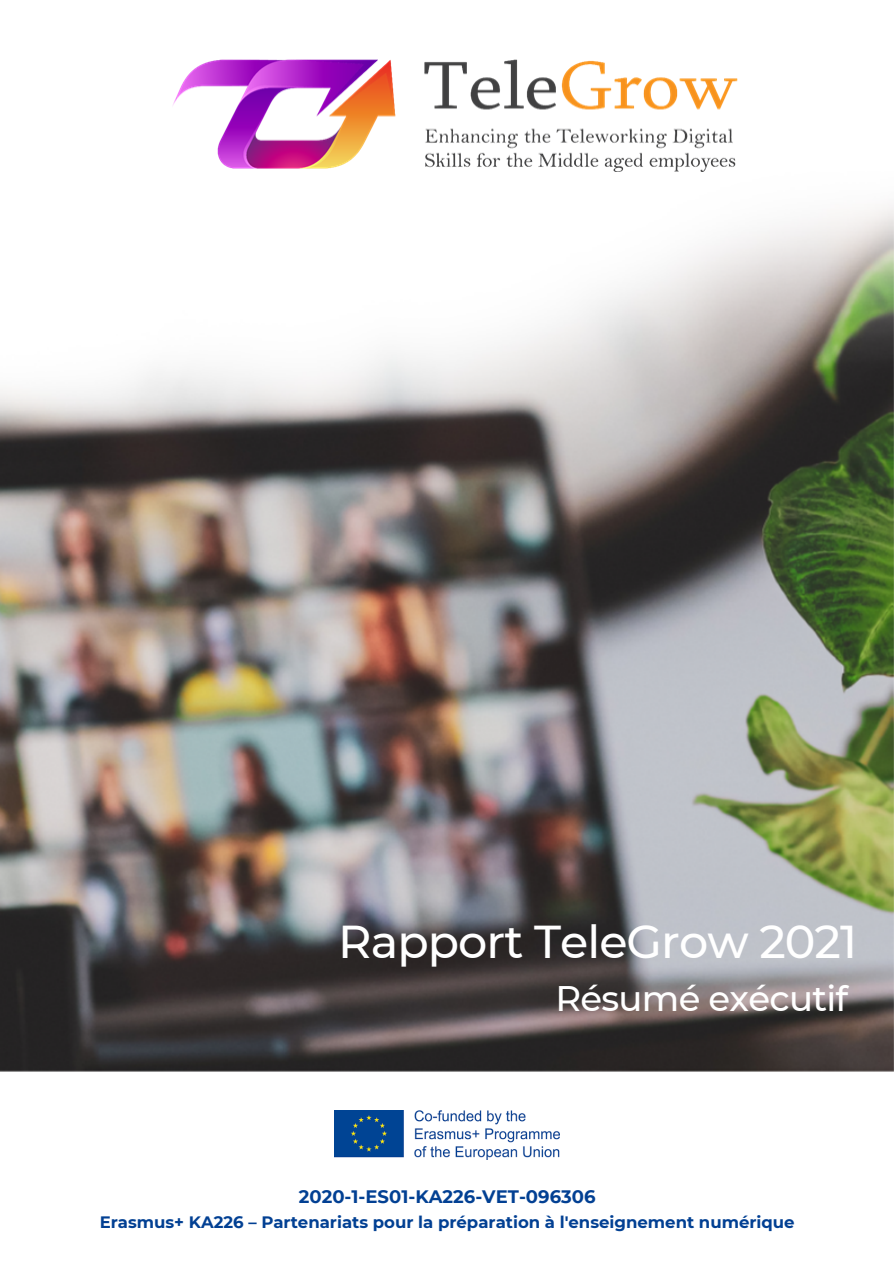
<style>
.page{position:relative;width:894px;height:1264px;background:#fff}
.page>*{position:absolute;margin:0;border:0;box-sizing:border-box;transform-origin:0 0}
.t1{font:500 46.05px "Montserrat";letter-spacing:-.02em;color:#fff}
.t2{font:500 35.4px "Montserrat";letter-spacing:-.02em;color:#fff}
.t3{font:700 18px "Montserrat";color:#024093}
.t4{font:700 16.5px "Montserrat";color:#024093}
</style>
<div class="page">
<img style="left:0;top:171px;width:893px;height:900px">
<img style="left:172px;top:59px;width:566px;height:112px">
<img style="left:334px;top:1110px;width:225px;height:49px">
<p class="t1" style="left:338px;top:913px;width:520px">Rapport TeleGrow 2021</p>
<p class="t2" style="left:555px;top:976px;width:294px">Résumé exécutif</p>
<p class="t3" style="left:299px;top:1185px;width:298px">2020-1-ES01-KA226-VET-096306</p>
<p class="t4" style="left:100px;top:1211px;width:696px">Erasmus+ KA226 – Partenariats pour la préparation à l'enseignement numérique</p>
</div>
